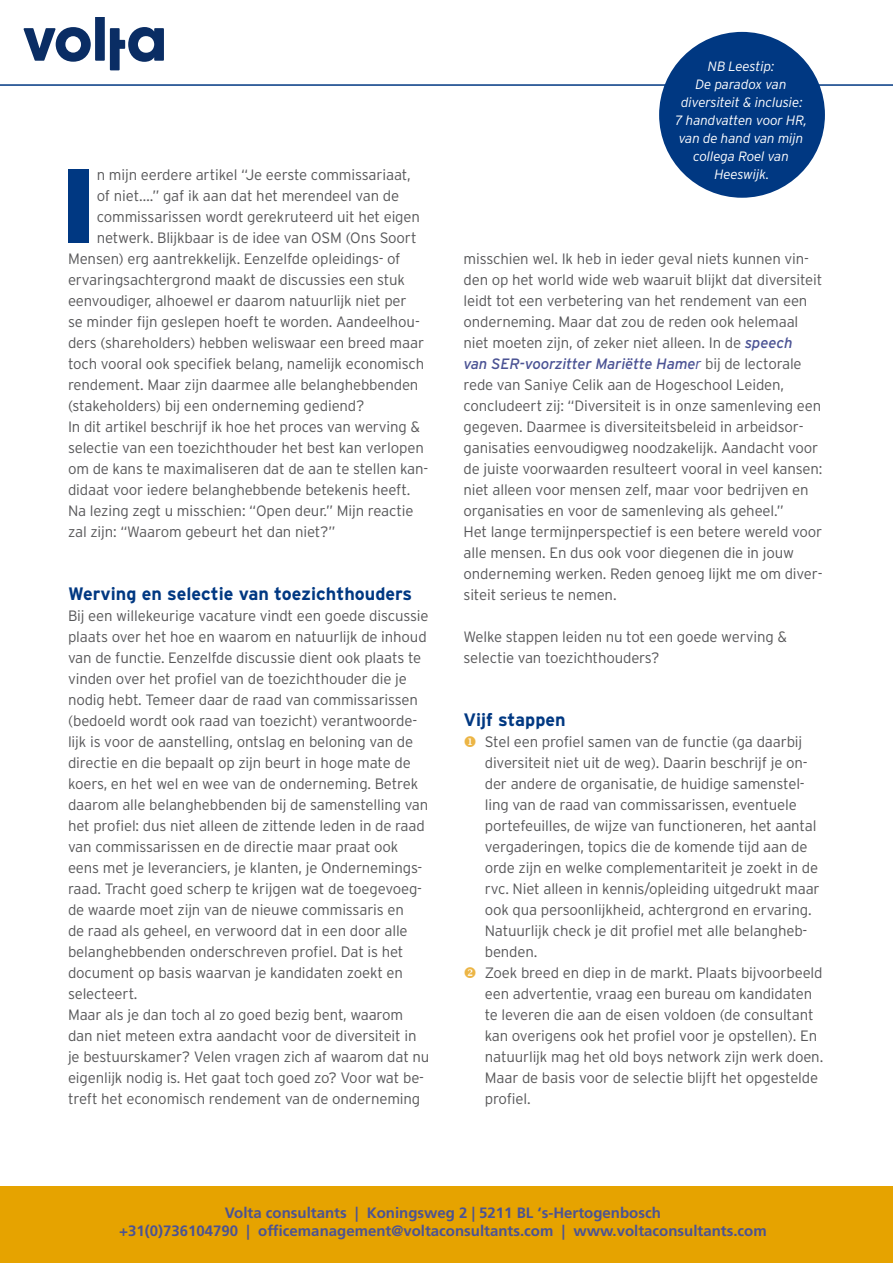
<style>
.page{position:relative;width:893px;height:1263px;background:#fff}
.page>*{position:absolute;margin:0;border:0;box-sizing:border-box;transform-origin:0 0}
.t1{font:900 105px "Interstate";color:#003882}
.t2{font:700 18px "Interstate";color:#003882}
.t3{font:300 15px/21px "Interstate";letter-spacing:-.01em;color:#58585a}
.t4{font:700 15px/18px "Frutiger LT Std";color:#4b5394;text-align:center}
.t5{font:13.8px/16.6px "Myriad Pro";color:#010000}
.t6{font:italic 300 13.5px/18px "Interstate";letter-spacing:-.01em;color:#fff;text-align:center}
.s1{font-weight:400;font-style:italic;color:#4b5394}
.s2{font-style:italic;color:#4b5394}
.s3{color:#ecb545}
</style>
<div class="page">
<div style="left:0;top:1186px;width:893px;height:77px;background:#e6a300"></div>
<svg style="left:24px;top:18px;width:140px;height:52px"></svg>
<hr style="left:0;top:84px;width:893px;height:2px;background:#003882">
<div style="left:659px;top:32px;width:166px;height:166px;background:#003882;border-radius:50%"></div>
<h1 class="t1" style="left:60px;top:146px;width:38px">I</h1>
<p class="t3" style="left:97px;top:164px;width:316px">n mijn eerdere artikel “Je eerste commissariaat,</p>
<p class="t3" style="left:97px;top:185px;width:304px">of niet….” gaf ik aan dat het merendeel van de</p>
<p class="t3" style="left:97px;top:206px;width:325px">commissarissen wordt gerekruteerd uit het eigen</p>
<p class="t3" style="left:97px;top:227px;width:321px">netwerk. Blijkbaar is de idee van OSM (Ons Soort</p>
<p class="t3" style="left:68px;top:248px;width:334px">Mensen) erg aantrekkelijk. Eenzelfde opleidings- of</p>
<p class="t3" style="left:68px;top:269px;width:339px">ervaringsachtergrond maakt de discussies een stuk</p>
<p class="t3" style="left:68px;top:290px;width:340px">eenvoudiger, alhoewel er daarom natuurlijk niet per</p>
<p class="t3" style="left:68px;top:311px;width:353px">se minder fijn geslepen hoeft te worden. Aandeelhou-</p>
<p class="t3" style="left:68px;top:332px;width:358px">ders (shareholders) hebben weliswaar een breed maar</p>
<p class="t3" style="left:68px;top:353px;width:358px">toch vooral ook specifiek belang, namelijk economisch</p>
<p class="t3" style="left:68px;top:374px;width:352px">rendement. Maar zijn daarmee alle belanghebbenden</p>
<p class="t3" style="left:68px;top:395px;width:298px">(stakeholders) bij een onderneming gediend?</p>
<p class="t3" style="left:68px;top:416px;width:354px">In dit artikel beschrijf ik hoe het proces van werving &amp;</p>
<p class="t3" style="left:68px;top:437px;width:357px">selectie van een toezichthouder het best kan verlopen</p>
<p class="t3" style="left:68px;top:458px;width:362px">om de kans te maximaliseren dat de aan te stellen kan-</p>
<p class="t3" style="left:68px;top:479px;width:344px">didaat voor iedere belanghebbende betekenis heeft.</p>
<p class="t3" style="left:68px;top:500px;width:347px">Na lezing zegt u misschien: “Open deur.” Mijn reactie</p>
<p class="t3" style="left:68px;top:521px;width:269px">zal zijn: “Waarom gebeurt het dan niet?”</p>
<p class="t5" style="left:357px;top:269px;width:50px">Pantone<br>152 U</p>
<p class="t5" style="left:357px;top:426px;width:79px">Cool Gray 5 U</p>
<p class="t2" style="left:68px;top:584px;width:346px">Werving en selectie van toezichthouders</p>
<p class="t3" style="left:68px;top:605px;width:363px">Bij een willekeurige vacature vindt een goede discussie plaats over het hoe en waarom en natuurlijk de inhoud van de functie. Eenzelfde discussie dient ook plaats te vinden over het profiel van de toezichthouder die je nodig hebt. Temeer daar de raad van commissarissen (bedoeld wordt ook raad van toezicht) verantwoorde&shy;lijk is voor de aanstelling, ontslag en beloning van de directie en die bepaalt op zijn beurt in hoge mate de koers, en het wel en wee van de onderneming. Betrek daarom alle belanghebbenden bij de samenstelling van het profiel: dus niet alleen de zittende leden in de raad van commissarissen en de directie maar praat ook eens met je leveranciers, je klanten, je Ondernemings&shy;raad. Tracht goed scherp te krijgen wat de toegevoeg&shy;de waarde moet zijn van de nieuwe commissaris en<br>de raad als geheel, en verwoord dat in een door alle belanghebbenden onderschreven profiel. Dat is het document op basis waarvan je kandidaten zoekt en selecteert.<br>Maar als je dan toch al zo goed bezig bent, waarom dan niet meteen extra aandacht voor de diversiteit in je bestuurskamer? Velen vragen zich af waarom dat nu eigenlijk nodig is. Het gaat toch goed zo? Voor wat be&shy;treft het economisch rendement van de onderneming</p>
<p class="t6" style="left:675px;top:57px;width:133px">NB Leestip:<br>De paradox van diversiteit &amp; inclusie:<br>7 handvatten voor HR, van de hand van mijn collega Roel van<br>Heeswijk.</p>
<p class="t3" style="left:463px;top:248px;width:361px">misschien wel. Ik heb in ieder geval niets kunnen vin&shy;den op het world wide web waaruit blijkt dat diversiteit leidt tot een verbetering van het rendement van een onderneming. Maar dat zou de reden ook helemaal niet moeten zijn, of zeker niet alleen. In de <span class="s1">speech<br>van SER-voorzitter Mariëtte Hame</span><span class="s2">r</span> bij de lectorale rede van Saniye Celik aan de Hogeschool Leiden, concludeert zij: “Diversiteit is in onze samenleving een gegeven. Daarmee is diversiteitsbeleid in arbeidsor&shy;ganisaties eenvoudigweg noodzakelijk. Aandacht voor de juiste voorwaarden resulteert vooral in veel kansen: niet alleen voor mensen zelf, maar voor bedrijven en organisaties en voor de samenleving als geheel.”<br>Het lange termijnperspectief is een betere wereld voor alle mensen. En dus ook voor diegenen die in jouw onderneming werken. Reden genoeg lijkt me om diver&shy;siteit serieus te nemen.</p>
<p class="t3" style="left:463px;top:626px;width:325px">Welke stappen leiden nu tot een goede werving &amp; selectie van toezichthouders?</p>
<p class="t5" style="left:478px;top:269px;width:37px">C: 0<br>M: 35</p>
<p class="t5" style="left:478px;top:319px;width:30px">K: 0</p>
<p class="t5" style="left:599px;top:269px;width:44px">R: 200<br>G: 95</p>
<p class="t5" style="left:599px;top:336px;width:60px"># c85f3c</p>
<p class="t5" style="left:599px;top:426px;width:44px">G: 148<br>B: 152</p>
<p class="t5" style="left:599px;top:476px;width:62px"># 8f9498</p>
<p class="t5" style="left:478px;top:426px;width:37px">M: 0<br>Y: 0<br>K: 30</p>
<p class="t2" style="left:463px;top:710px;width:104px">Vijf stappen</p>
<p class="t3" style="left:485px;top:731px;width:336px;text-indent:-21px"><span class="s3">◆</span> Stel een profiel samen van de functie (ga daarbij diversiteit niet uit de weg). Daarin beschrijf je on&shy;der andere de organisatie, de huidige samenstel&shy;ling van de raad van commissarissen, eventuele portefeuilles, de wijze van functioneren, het aantal vergaderingen, topics die de komende tijd aan de orde zijn en welke complementariteit je zoekt in de rvc. Niet alleen in kennis/opleiding uitgedrukt maar ook qua persoonlijkheid, achtergrond en ervaring.<br>Natuurlijk check je dit profiel met alle belangheb&shy;benden.</p>
<p class="t3" style="left:485px;top:962px;width:340px;text-indent:-21px"><span class="s3">❖</span> Zoek breed en diep in de markt. Plaats bijvoorbeeld een advertentie, vraag een bureau om kandidaten te leveren die aan de eisen voldoen (de consultant kan overigens ook het profiel voor je opstellen). En natuurlijk mag het old boys network zijn werk doen.<br>Maar de basis voor de selectie blijft het opgestelde profiel.</p>
<p class="t4" style="left:119px;top:1204px;width:649px">Volta consultants | Koningsweg 2 | 5211 BL ‘s-Hertogenbosch<br>+31(0)736104790 | officemanagement@voltaconsultants.com | www.voltaconsultants.com</p>
</div>
